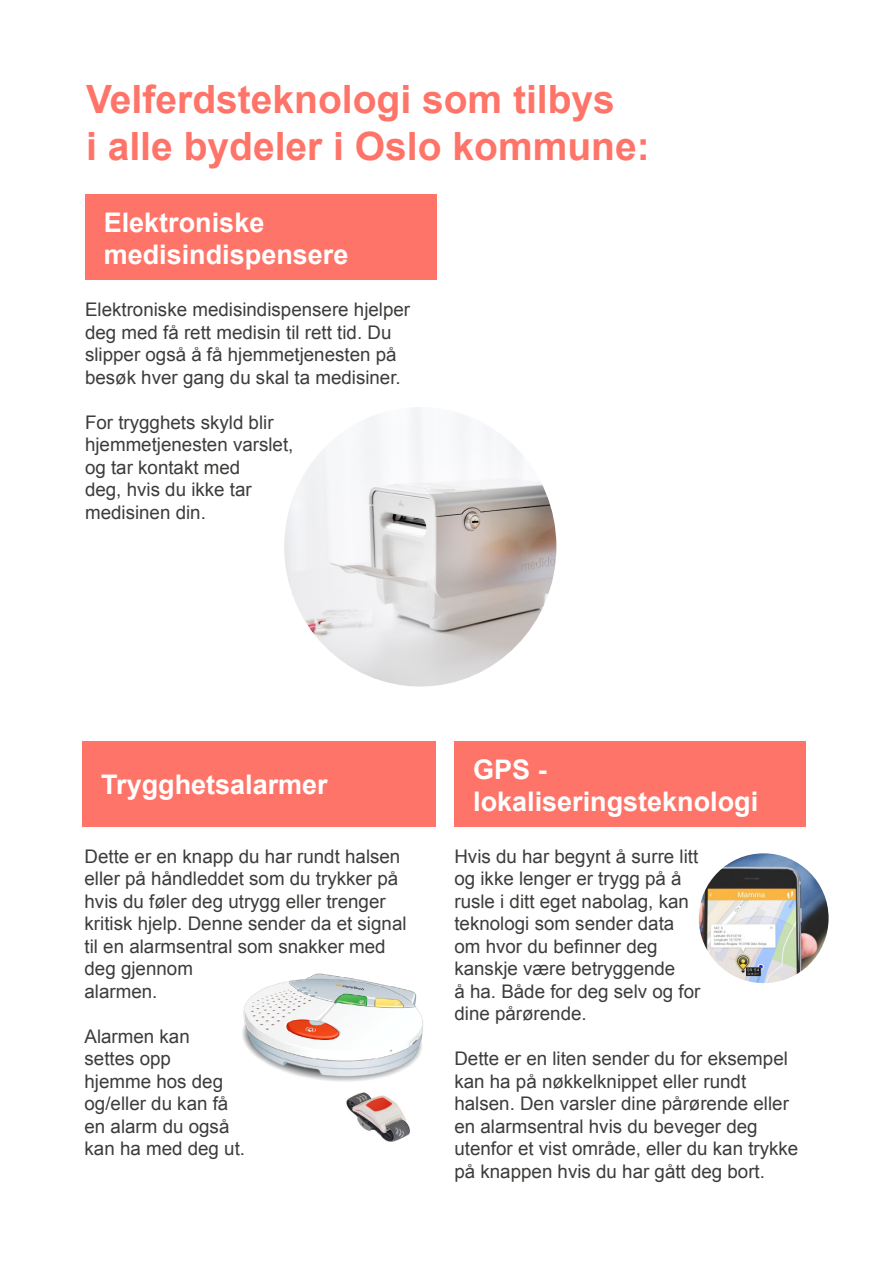
<style>
.page{position:relative;width:893px;height:1263px;background:#fff}
.page>*{position:absolute;margin:0;border:0;box-sizing:border-box;transform-origin:0 0}
.t1{font:700 39px/46.8px "Arial";color:#ff7469}
.t2{font:700 27px/32.4px "Arial";color:#fff}
.t3{font:18.75px/22.5px "Arial";color:#3c3c3b}
</style>
<div class="page">
<div style="left:454px;top:741px;width:352px;height:86px;background:#ff7469"></div>
<img style="left:700px;top:854px;width:127px;height:128px">
<div style="left:689px;top:843px;width:149px;height:150px;border:10px solid #fff;border-radius:50%"></div>
<img style="left:346px;top:1095px;width:64px;height:47px">
<div style="left:85px;top:194px;width:351px;height:86px;background:#ff7469"></div>
<div style="left:82px;top:741px;width:354px;height:86px;background:#ff7469"></div>
<img style="left:242px;top:973px;width:181px;height:122px">
<img style="left:285px;top:408px;width:271px;height:278px">
<div style="left:269px;top:392px;width:303px;height:310px;border:15px solid #fff;border-radius:50%"></div>
<h1 class="t1" style="left:86px;top:78px;width:565px">Velferdsteknologi som tilbys<br>i alle bydeler i Oslo kommune:</h1>
<h2 class="t2" style="left:104px;top:207px;width:246px">Elektroniske medisindispensere</h2>
<p class="t3" style="left:85px;top:298px;width:327px">Elektroniske medisindispensere hjelper deg med få rett medisin til rett tid. Du slipper også å få hjemmetjenesten på besøk hver gang du skal ta medisiner.</p>
<p class="t3" style="left:85px;top:411px;width:210px">For trygghets skyld blir hjemmetjenesten varslet, og tar kontakt med<br>deg, hvis du ikke tar medisinen din.</p>
<h2 class="t2" style="left:101px;top:769px;width:228px">Trygghetsalarmer</h2>
<p class="t3" style="left:85px;top:845px;width:324px">Dette er en knapp du har rundt halsen eller på håndleddet som du trykker på hvis du føler deg utrygg eller trenger kritisk hjelp. Denne sender da et signal til en alarmsentral som snakker med deg gjennom<br>alarmen.</p>
<p class="t3" style="left:85px;top:1025px;width:162px">Alarmen kan<br>settes opp<br>hjemme hos deg og/eller du kan få en alarm du også kan ha med deg ut.</p>
<h2 class="t2" style="left:473px;top:754px;width:287px">GPS - lokaliseringsteknologi</h2>
<p class="t3" style="left:454px;top:845px;width:247px">Hvis du har begynt å surre litt og ikke lenger er trygg på å rusle i ditt eget nabolag, kan teknologi som sender data om hvor du befinner deg kanskje være betryggende<br>å ha. Både for deg selv og for dine pårørende.</p>
<p class="t3" style="left:454px;top:1047px;width:345px">Dette er en liten sender du for eksempel kan ha på nøkkelknippet eller rundt halsen. Den varsler dine pårørende eller en alarmsentral hvis du beveger deg utenfor et vist område, eller du kan trykke på knappen hvis du har gått deg bort.</p>
</div>
